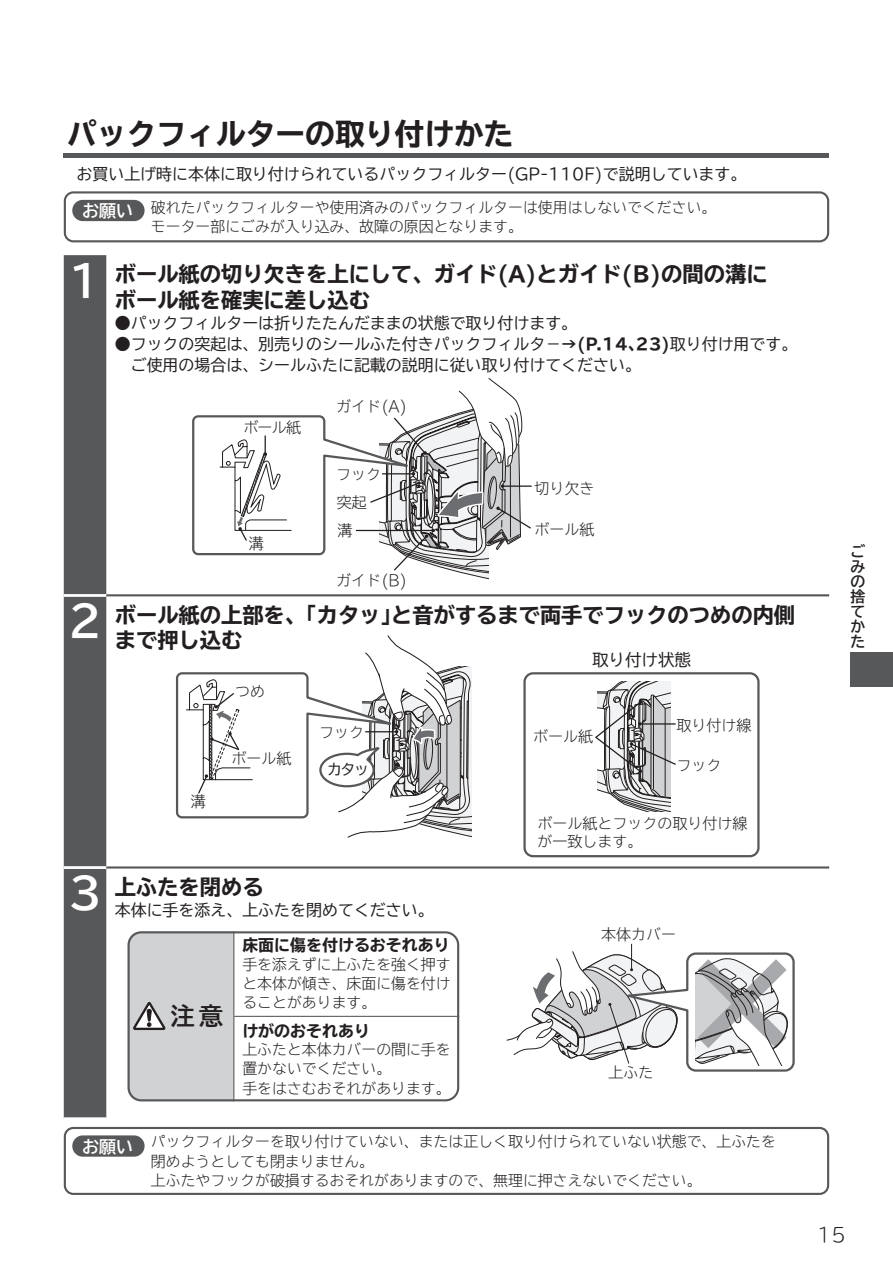
<style>
.page{position:relative;width:893px;height:1263px;background:#fff}
.page>*{position:absolute;margin:0;border:0;box-sizing:border-box;transform-origin:0 0}
.t1{font:700 expanded 29.7px "TBUD Go Std";color:#231f20}
.t2{font:24.3px "TBUD Go Std Bold 90 pv RKSJ H";color:#231f20}
.t3{font:700 expanded 21.3px/25.5px "TBUD Go Std";color:#231f20}
.t4{font:300 19.2px "TBUDR Go Std Super";color:#231f20}
.t5{font:700 16.95px "TBUD Go Std";color:#fff}
.t6{font:16.5px "TBUD Go Std Regular 90 pv RKSJ H";color:#231f20}
.t7{font:15.9px/21.3px "TBUD Go Std";color:#231f20}
.t8{font:700 expanded 15.9px "TBUD Go Std";color:#231f20}
.t9{font:15px/18px "TBUD Go Std Super Light 90 pv RKSJ H";color:#231f20}
.t10{font:15px "TBUD Go Std Regular 90 pv RKSJ H";color:#231f20}
.t11{font:300 14.85px/19.2px "TBUD Go Std Super";color:#231f20}
.t12{font:700 14.85px/14.9px "TBUD Go Std";color:#231f20;text-align:justify}
.s1{font-stretch:normal;font-size:42.45px;color:#fff}
.s2{font-weight:700;font-stretch:expanded}
</style>
<div class="page">
<div style="left:850px;top:653px;width:43px;height:34px;background:#57585a"></div>
<hr style="left:64px;top:153px;width:765px;height:4px;background:#57585a">
<div style="left:64px;top:255px;width:42px;height:862px;background:#57585a"></div>
<hr style="left:64px;top:594px;width:42px;height:2px;background:#fff">
<hr style="left:64px;top:866px;width:42px;height:2px;background:#fff">
<hr style="left:64px;top:596px;width:42px;height:1px;background:#fff">
<hr style="left:64px;top:868px;width:42px;height:1px;background:#fff">
<hr style="left:106px;top:594px;width:723px;height:2px;background:#57585a">
<hr style="left:106px;top:866px;width:723px;height:2px;background:#57585a">
<svg style="left:192px;top:378px;width:340px;height:202px"></svg>
<div style="left:523px;top:672px;width:237px;height:185px;border:2px solid #57585a;border-radius:9px"></div>
<svg style="left:594px;top:672px;width:83px;height:186px"></svg>
<svg style="left:176px;top:635px;width:295px;height:203px"></svg>
<svg style="left:506px;top:944px;width:289px;height:128px"></svg>
<div style="left:64px;top:191px;width:765px;height:51px;border:2px solid #57585a;border-radius:9px"></div>
<div style="left:72px;top:200px;width:73px;height:21px;background:#57585a;border-radius:11px"></div>
<div style="left:64px;top:1127px;width:765px;height:68px;border:2px solid #57585a;border-radius:9px"></div>
<div style="left:72px;top:1135px;width:73px;height:22px;background:#57585a;border-radius:11px"></div>
<div style="left:128px;top:931px;width:331px;height:170px;border:2px solid #57585a;border-radius:13px"></div>
<hr style="left:233px;top:1016px;width:226px;height:1px;background:#57585a">
<svg style="left:128px;top:931px;width:106px;height:170px;background:#cacbcd"></svg>
<h1 class="t1" style="left:67px;top:118px;width:448px">パックフィルターの取り付けかた</h1>
<p class="t7" style="left:77px;top:163px;width:671px">お買い上げ時に本体に取り付けられているパックフィルター(GP-110F)で説明しています。</p>
<p class="t5" style="left:82px;top:197px;width:53px">お願い</p>
<p class="t11" style="left:151px;top:197px;width:567px">破れたパックフィルターや使用済みのパックフィルターは使用はしないでください。モーター部にごみが入り込み、故障の原因となります。</p>
<h3 class="t3" style="left:115px;top:262px;width:654px;text-indent:-46px"><span class="s1">1</span> ボール紙の切り欠きを上にして、ガイド(A)とガイド(B)の間の溝にボール紙を確実に差し込む</h3>
<p class="t7" style="left:115px;top:312px;width:464px">●パックフィルターは折りたたんだままの状態で取り付けます。</p>
<p class="t7" style="left:115px;top:333px;width:684px">●フックの突起は、別売りのシールふた付きパックフィルタ−<span class="s2">→(P.14､23)</span>取り付け用です。　ご使用の場合は、シールふたに記載の説明に従い取り付けてください。</p>
<p class="t9" style="left:243px;top:418px;width:59px">ボール紙</p>
<p class="t9" style="left:249px;top:533px;width:16px">溝</p>
<p class="t9" style="left:336px;top:397px;width:73px">ガイド(A)</p>
<p class="t9" style="left:336px;top:465px;width:46px">フック</p>
<p class="t9" style="left:337px;top:493px;width:31px">突起</p>
<p class="t9" style="left:535px;top:479px;width:61px">切り欠き</p>
<p class="t9" style="left:338px;top:521px;width:16px">溝</p>
<p class="t9" style="left:535px;top:520px;width:61px">ボール紙</p>
<p class="t9" style="left:336px;top:571px;width:73px">ガイド(B)</p>
<h3 class="t3" style="left:115px;top:602px;width:682px;text-indent:-46px"><span class="s1">2</span> ボール紙の上部を、｢カタッ｣と音がするまで両手でフックのつめの内側まで押し込む</h3>
<p class="t6" style="left:592px;top:647px;width:100px">取り付け状態</p>
<p class="t9" style="left:191px;top:792px;width:16px">溝</p>
<p class="t9" style="left:235px;top:681px;width:31px">つめ</p>
<p class="t9" style="left:231px;top:749px;width:61px">ボール紙</p>
<p class="t9" style="left:319px;top:723px;width:46px">フック</p>
<p class="t10" style="left:327px;top:757px;width:43px">カタッ</p>
<h3 class="t3" style="left:68px;top:875px;width:197px"><span class="s1">3</span> 上ふたを閉める</h3>
<p class="t7" style="left:115px;top:899px;width:320px">本体に手を添え、上ふたを閉めてください。</p>
<h2 class="t2" style="left:170px;top:996px;width:54px">注意</h2>
<p class="t8" style="left:242px;top:937px;width:209px">床面に傷を付けるおそれあり</p>
<p class="t11" style="left:242px;top:954px;width:210px;text-align:justify">手を添えずに上ふたを強く押すと本体が傾き、床面に傷を付けることがあります。</p>
<p class="t8" style="left:242px;top:1022px;width:129px">けがのおそれあり</p>
<p class="t11" style="left:242px;top:1039px;width:210px">上ふたと本体カバーの間に手を置かないでください。<br>手をはさむおそれがあります。</p>
<p class="t9" style="left:533px;top:727px;width:61px">ボール紙</p>
<p class="t9" style="left:677px;top:715px;width:76px">取り付け線</p>
<p class="t9" style="left:677px;top:756px;width:46px">フック</p>
<p class="t9" style="left:537px;top:814px;width:211px">ボール紙とフックの取り付け線が一致します。</p>
<p class="t9" style="left:601px;top:925px;width:77px">本体カバー</p>
<p class="t9" style="left:608px;top:1063px;width:46px">上ふた</p>
<p class="t5" style="left:82px;top:1132px;width:53px">お願い</p>
<p class="t11" style="left:151px;top:1132px;width:627px">パックフィルターを取り付けていない、または正しく取り付けられていない状態で、上ふたを閉めようとしても閉まりません。<br>上ふたやフックが破損するおそれがありますので、無理に押さえないでください。</p>
<p class="t12" style="left:850px;top:545px;width:16px">ごみの捨てかた</p>
<p class="t4" style="left:817px;top:1218px;width:30px">15</p>
</div>
